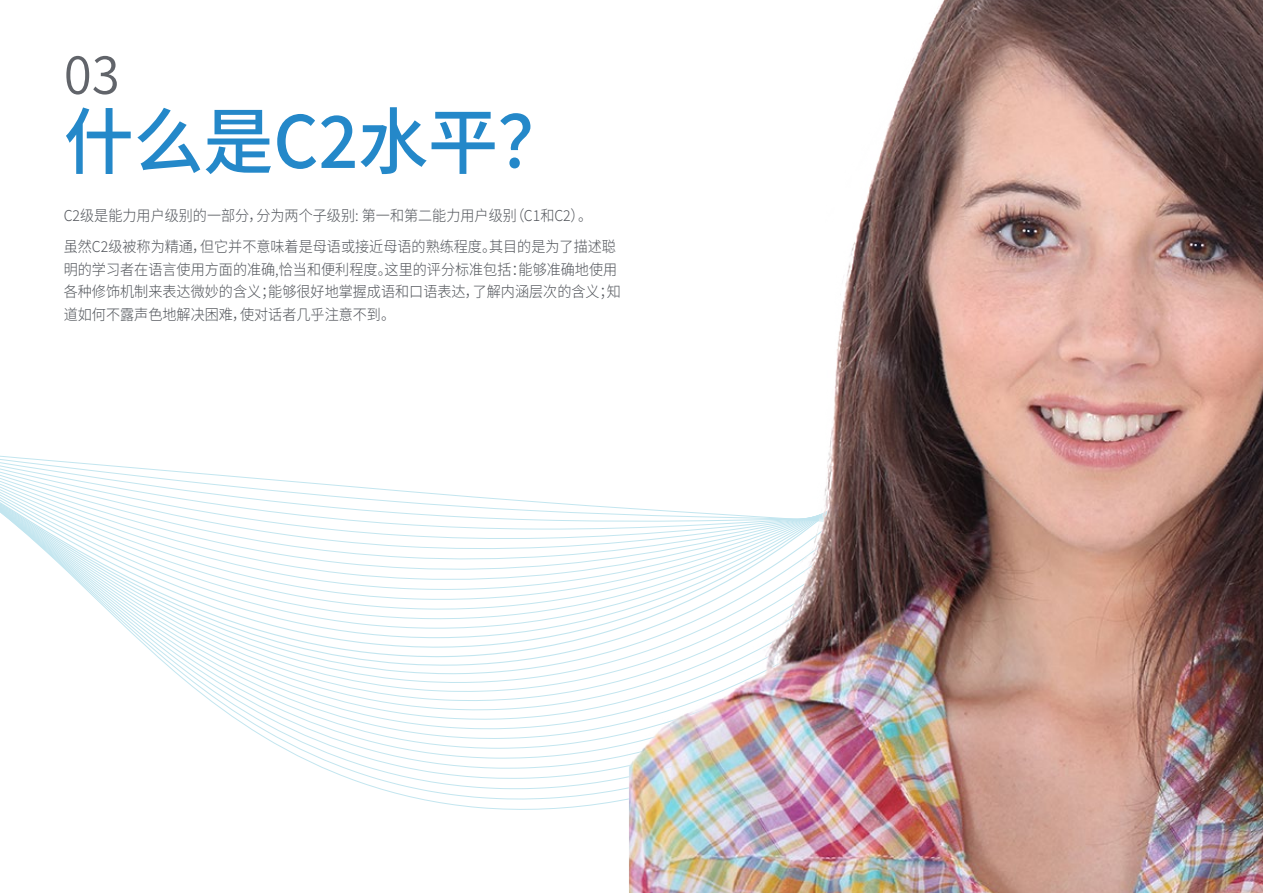
<style>
.page{position:relative;width:1263px;height:893px;background:#fff}
.page>*{position:absolute;margin:0;border:0;box-sizing:border-box;transform-origin:0 0}
.t1{font:500 72px "Source Han Sans CN";color:#2488c9}
.t2{font:52.5px "Source Han Sans CN";color:#61646a}
.t3{font:300 15px/22.5px "Source Han Sans CN";color:#52555b;scale:.94 1}
</style>
<div class="page">
<svg style="left:0;top:455px;width:621px;height:355px"></svg>
<img style="left:621px;top:0;width:642px;height:893px">
<h2 class="t2" style="left:64px;top:45px;width:57px">03</h2>
<h1 class="t1" style="left:64px;top:101px;width:505px">什么是C2水平？</h1>
<p class="t3" style="left:64px;top:200px;width:589px;line-height:31px">C2级是能力用户级别的一部分，分为两个子级别: 第一和第二能力用户级别（C1和C2）。<br>虽然C2级被称为精通，但它并不意味着是母语或接近母语的熟练程度。其目的是为了描述聪</p>
<p class="t3" style="left:64px;top:258px;width:594px">明的学习者在语言使用方面的准确,恰当和便利程度。这里的评分标准包括：能够准确地使用各种修饰机制来表达微妙的含义；能够很好地掌握成语和口语表达，了解内涵层次的含义；知道如何不露声色地解决困难，使对话者几乎注意不到。</p>
</div>
